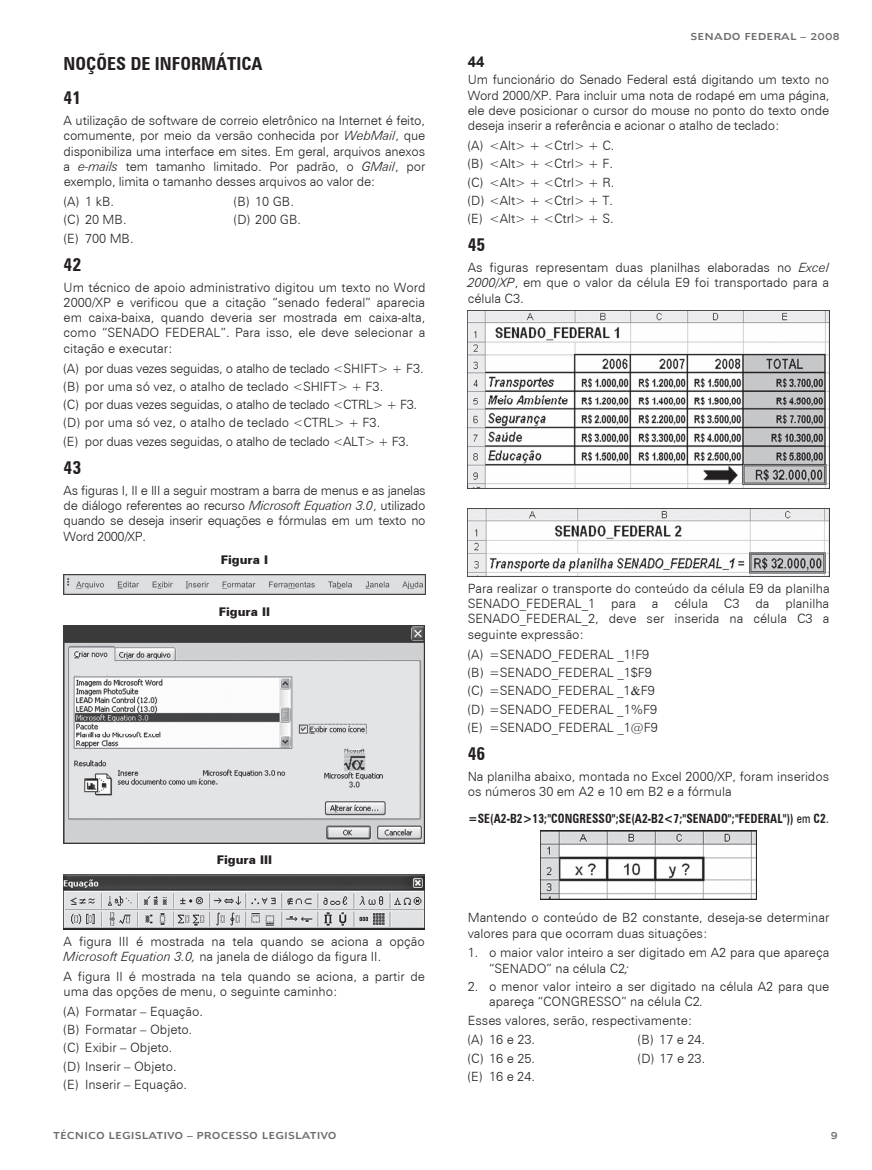
<style>
.page{position:relative;width:872px;height:1170px;background:#fff}
.page>*{position:absolute;margin:0;border:0;box-sizing:border-box;transform-origin:0 0}
.t1{font:700 18px/33.6px "Zurich Cn BT";color:#231f20}
.t2{font:700 15px "Arial";color:#231f20}
.t3{font:12.75px/15.3px "Zurich Lt BT";color:#231f20}
.t4{font:12.75px/18.3px "Zurich Lt BT";letter-spacing:-.02em;color:#231f20}
.t5{font:700 12.75px "Zurich Cn BT";letter-spacing:.01em;color:#231f20;scale:.9 1}
.t6{font:12px "Zurich Blk BT";color:#231f20}
.t7{font:9px "Humanist 970 BT Roman C";color:#6c6d70}
.s1{font-style:italic}
.s2{font-family:"Times New Roman"}
.s3{font-weight:400}
</style>
<div class="page">
<img style="left:64px;top:574px;width:361px;height:21px">
<img style="left:64px;top:626px;width:361px;height:217px">
<img style="left:64px;top:874px;width:361px;height:54px">
<img style="left:468px;top:310px;width:361px;height:178px">
<img style="left:468px;top:508px;width:361px;height:68px">
<img style="left:540px;top:830px;width:217px;height:69px">
<h1 class="t1" style="left:64px;top:47px;width:200px">NOÇÕES DE INFORMÁTICA<br>41</h1>
<p class="t3" style="left:64px;top:113px;width:363px;text-align:justify">A utilização de software de correio eletrônico na Internet é feito, comumente, por meio da versão conhecida por <span class="s1">WebMail</span>, que disponibiliza uma interface em sites. Em geral, arquivos anexos a <span class="s1">e-mails</span> tem tamanho limitado. Por padrão, o <span class="s1">GMail</span>, por exemplo, limita o tamanho desses arquivos ao valor de:</p>
<p class="t3" style="left:64px;top:194px;width:52px">(A) 1 kB.</p>
<p class="t3" style="left:234px;top:194px;width:62px">(B) 10 GB.</p>
<p class="t3" style="left:64px;top:212px;width:64px">(C) 20 MB.</p>
<p class="t3" style="left:234px;top:212px;width:69px">(D) 200 GB.</p>
<p class="t3" style="left:64px;top:230px;width:71px">(E) 700 MB.</p>
<h1 class="t1" style="left:64px;top:247px;width:19px">42</h1>
<p class="t3" style="left:64px;top:279px;width:363px;text-align:justify">Um técnico de apoio administrativo digitou um texto no Word 2000/XP e verificou que a citação “senado federal” aparecia em caixa-baixa, quando deveria ser mostrada em caixa-alta, como “SENADO FEDERAL”. Para isso, ele deve selecionar a citação e executar:</p>
<p class="t4" style="left:64px;top:359px;width:361px">(A) por duas vezes seguidas, o atalho de teclado &lt;SHIFT&gt; + F3. (B) por uma só vez, o atalho de teclado &lt;SHIFT&gt; + F3.<br>(C) por duas vezes seguidas, o atalho de teclado &lt;CTRL&gt; + F3. (D) por uma só vez, o atalho de teclado &lt;CTRL&gt; + F3.<br>(E) por duas vezes seguidas, o atalho de teclado &lt;ALT&gt; + F3.</p>
<h1 class="t1" style="left:64px;top:450px;width:19px">43</h1>
<p class="t3" style="left:64px;top:482px;width:363px;text-align:justify">As figuras I, II e III a seguir mostram a barra de menus e as janelas de diálogo referentes ao recurso <span class="s1">Microsoft Equation 3.0</span>, utilizado quando se deseja inserir equações e fórmulas em um texto no Word 2000/XP.</p>
<p class="t6" style="left:221px;top:552px;width:49px">Figura I</p>
<p class="t6" style="left:219px;top:604px;width:53px">Figura II</p>
<p class="t6" style="left:217px;top:852px;width:57px">Figura III</p>
<p class="t3" style="left:64px;top:933px;width:363px">A figura III é mostrada na tela quando se aciona a opção<br><span class="s1">Microsoft Equation 3.0,</span> na janela de diálogo da figura II.</p>
<p class="t3" style="left:64px;top:968px;width:363px">A figura II é mostrada na tela quando se aciona, a partir de uma das opções de menu, o seguinte caminho:</p>
<p class="t3" style="left:64px;top:1001px;width:141px;line-height:18.3px">(A) Formatar – Equação. (B) Formatar – Objeto. (C) Exibir – Objeto.<br>(D) Inserir – Objeto.<br>(E) Inserir – Equação.</p>
<p class="t7" style="left:690px;top:30px;width:151px">SENADO FEDERAL – 2008</p>
<p class="t2" style="left:468px;top:52px;width:18px">44</p>
<p class="t3" style="left:468px;top:72px;width:363px;text-align:justify">Um funcionário do Senado Federal está digitando um texto no Word 2000/XP. Para incluir uma nota de rodapé em uma página, ele deve posicionar o cursor do mouse no ponto do texto onde deseja inserir a referência e acionar o atalho de teclado:</p>
<p class="t3" style="left:468px;top:136px;width:148px;line-height:18.3px;text-align:justify">(A) &lt;Alt&gt; + &lt;Ctrl&gt; + C. (B) &lt;Alt&gt; + &lt;Ctrl&gt; + F. (C) &lt;Alt&gt; + &lt;Ctrl&gt; + R. (D) &lt;Alt&gt; + &lt;Ctrl&gt; + T. (E) &lt;Alt&gt; + &lt;Ctrl&gt; + S.</p>
<h1 class="t1" style="left:468px;top:227px;width:19px">45</h1>
<p class="t3" style="left:468px;top:260px;width:363px;text-align:justify">As figuras representam duas planilhas elaboradas no <span class="s1">Excel 2000/XP</span>, em que o valor da célula E9 foi transportado para a célula C3.</p>
<p class="t3" style="left:468px;top:580px;width:363px">Para realizar o transporte do conteúdo da célula E9 da planilha<br>SENADO_FEDERAL_1 para a célula</p>
<p class="t3" style="left:468px;top:595px;width:363px;text-align:justify;text-indent:256px">C3 da planilha SENADO_FEDERAL_2, deve ser inserida na célula C3 a seguinte expressão:</p>
<p class="t3" style="left:468px;top:644px;width:191px;line-height:18.3px">(A) =SENADO_FEDERAL _1!F9 (B) =SENADO_FEDERAL _1$F9 (C) =SENADO_FEDERAL _1<span class="s2">&amp;</span>F9 (D) =SENADO_FEDERAL _1%F9 (E) =SENADO_FEDERAL _1@F9</p>
<h1 class="t1" style="left:468px;top:736px;width:19px">46</h1>
<p class="t3" style="left:468px;top:768px;width:363px">Na planilha abaixo, montada no Excel 2000/XP, foram inseridos os números 30 em A2 e 10 em B2 e a fórmula</p>
<p class="t5" style="left:468px;top:811px;width:402px">=SE(A2-B2&gt;13;"CONGRESSO";SE(A2-B2&lt;7;"SENADO";"FEDERAL")) <span class="s3">em</span> C2<span class="s3">.</span></p>
<p class="t3" style="left:468px;top:910px;width:363px">Mantendo o conteúdo de B2 constante, deseja-se determinar valores para que ocorram duas situações:</p>
<p class="t3" style="left:489px;top:945px;width:342px;text-indent:-21px">1. o maior valor inteiro a ser digitado em A2 para que apareça “SENADO” na célula C2<span class="s1">;</span></p>
<p class="t3" style="left:489px;top:978px;width:342px;text-indent:-21px">2. o menor valor inteiro a ser digitado na célula A2 para que apareça “CONGRESSO” na célula C2<span class="s1">.</span></p>
<p class="t3" style="left:468px;top:1009px;width:226px;line-height:19.8px">Esses valores, serão, respectivamente: (A) 16 e 23.</p>
<p class="t3" style="left:638px;top:1032px;width:69px">(B) 17 e 24.</p>
<p class="t3" style="left:468px;top:1050px;width:69px">(C) 16 e 25.</p>
<p class="t3" style="left:638px;top:1050px;width:69px">(D) 17 e 23.</p>
<p class="t3" style="left:468px;top:1068px;width:69px">(E) 16 e 24.</p>
<p class="t7" style="left:53px;top:1128px;width:285px">TÉCNICO LEGISLATIVO – PROCESSO LEGISLATIVO</p>
<p class="t7" style="left:830px;top:1128px;width:9px">9</p>
</div>
